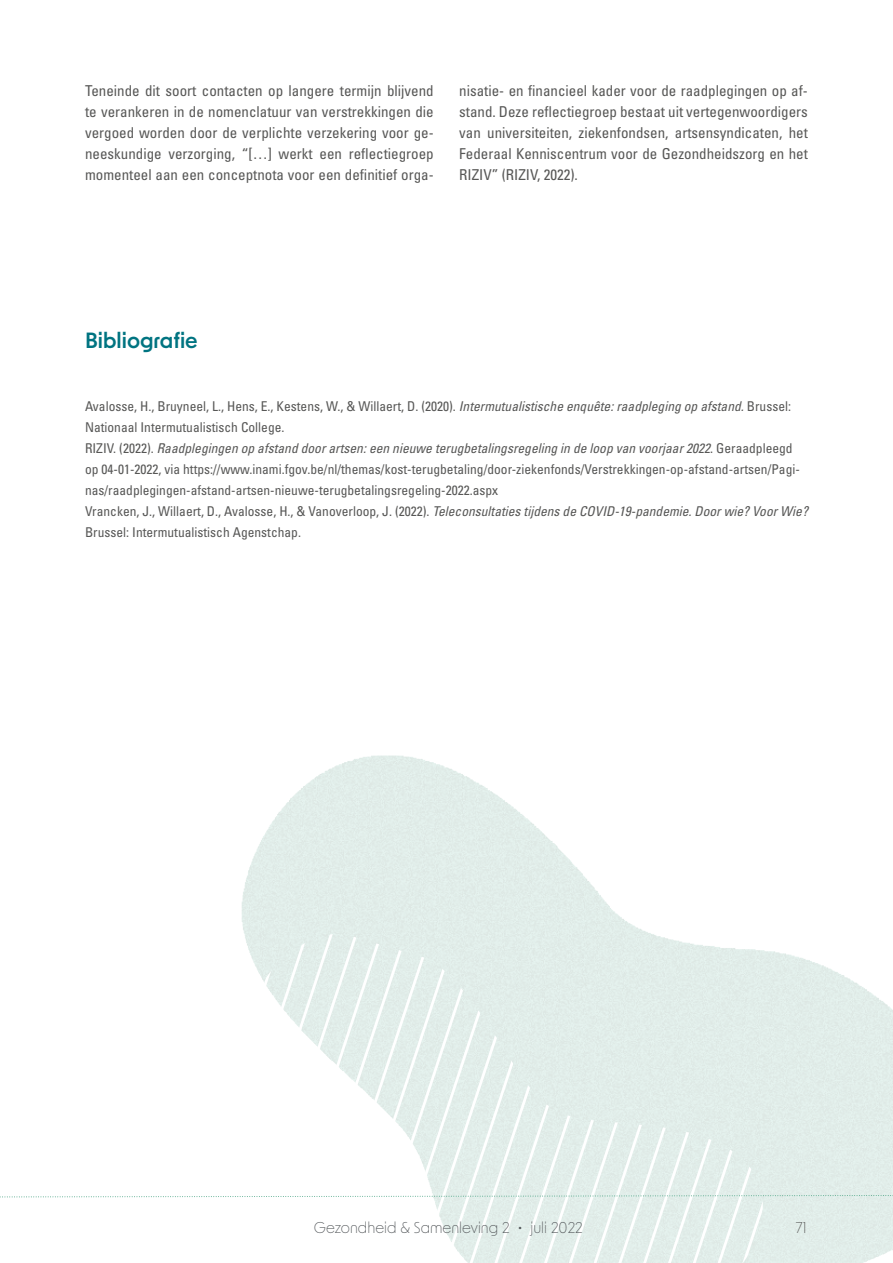
<style>
.page{position:relative;width:893px;height:1263px;background:#fff}
.page>*{position:absolute;margin:0;border:0;box-sizing:border-box;transform-origin:0 0}
.t1{font:600 21px "New Order";color:#007481}
.t2{font:condensed 15px/21px "Univers LT Std";color:#575756;text-align:justify}
.t3{font:300 15px "New Order";color:#53575a}
.t4{font:300 15px "New Order";color:#575756}
.t5{font:condensed 13.5px/21px "Univers LT Std";color:#575756}
.s1{font-style:italic}
</style>
<div class="page">
<svg style="left:0;top:932px;width:893px;height:331px"></svg>
<p class="t2" style="left:85px;top:80px;width:350px">Teneinde dit soort contacten op langere termijn blijvend te verankeren in de nomenclatuur van verstrekkingen die vergoed worden door de verplichte verzekering voor ge&shy;neeskundige verzorging, “[…] werkt een reflectiegroep momenteel aan een conceptnota voor een definitief orga-</p>
<p class="t2" style="left:459px;top:80px;width:350px">nisatie- en financieel kader voor de raadplegingen op af&shy;stand. Deze reflectiegroep bestaat uit vertegenwoordigers van universiteiten, ziekenfondsen, artsensyndicaten, het Federaal Kenniscentrum voor de Gezondheidszorg en het RIZIV” (RIZIV, 2022).</p>
<h1 class="t1" style="left:85px;top:327px;width:114px">Bibliografie</h1>
<p class="t5" style="left:85px;top:396px;width:724px">Avalosse, H., Bruyneel, L., Hens, E., Kestens, W., &amp; Willaert, D. (2020). <span class="s1">Intermutualistische enquête: raadpleging op afstand.</span> Brussel:<br>Nationaal Intermutualistisch College.<br>RIZIV. (2022). <span class="s1">Raadplegingen op afstand door artsen: een nieuwe terugbetalingsregeling in de loop van voorjaar 2022</span>. Geraadpleegd op 04-01-2022, via https://www.inami.fgov.be/nl/themas/kost-terugbetaling/door-ziekenfonds/Verstrekkingen-op-afstand-artsen/Pagi&shy;nas/raadplegingen-afstand-artsen-nieuwe-terugbetalingsregeling-2022.aspx<br>Vrancken, J., Willaert, D., Avalosse, H., &amp; Vanoverloop, J. (2022). <span class="s1">Teleconsultaties tijdens de COVID-19-pandemie. Door wie? Voor Wie?<br></span>Brussel: Intermutualistisch Agenstchap.</p>
<p class="t3" style="left:314px;top:1218px;width:271px">Gezondheid &amp; Samenleving 2 • juli 2022</p>
<p class="t4" style="left:796px;top:1218px;width:12px">71</p>
</div>
